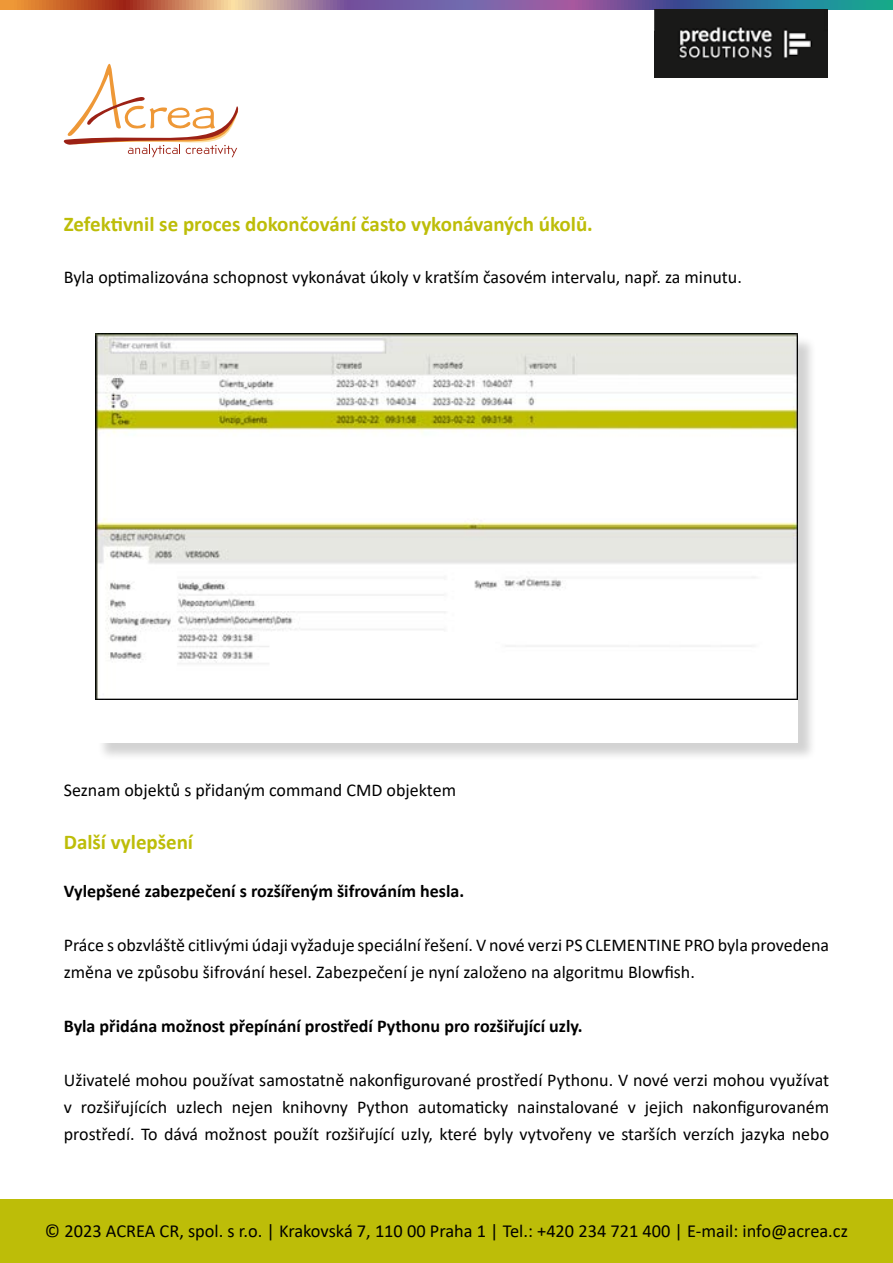
<style>
.page{position:relative;width:893px;height:1263px;background:#fff}
.page>*{position:absolute;margin:0;border:0;box-sizing:border-box;transform-origin:0 0}
.t1{font:700 21px "Calibri";color:#bdbd08}
.t2{font:18.3px "Calibri";color:#000}
.t3{font:18px/27px "Calibri";color:#000}
.t4{font:700 18px "Calibri";color:#000}
</style>
<div class="page">
<div style="left:98px;top:336px;width:718px;height:425px;background:#000;opacity:.18"></div>
<div style="left:95px;top:334px;width:703px;height:408px;background:#fff"></div>
<img style="left:95px;top:334px;width:703px;height:365px">
<svg style="left:0;top:0;width:893px;height:9px"></svg>
<div style="left:0;top:1199px;width:893px;height:64px;background:#bdbd08"></div>
<img style="left:655px;top:9px;width:173px;height:69px">
<svg style="left:63px;top:63px;width:176px;height:95px"></svg>
<p class="t1" style="left:64px;top:209px;width:531px">Zefektivnil se proces dokončování často vykonávaných úkolů.</p>
<p class="t3" style="left:64px;top:263px;width:680px">Byla optimalizována schopnost vykonávat úkoly v kratším časovém intervalu, např. za minutu.</p>
<p class="t3" style="left:64px;top:776px;width:394px">Seznam objektů s přidaným command CMD objektem</p>
<p class="t1" style="left:64px;top:827px;width:131px">Další vylepšení</p>
<p class="t4" style="left:64px;top:878px;width:402px">Vylepšené zabezpečení s rozšířeným šifrováním hesla.</p>
<p class="t3" style="left:64px;top:931px;width:767px">Práce s obzvláště citlivými údaji vyžaduje speciální řešení. V nové verzi PS CLEMENTINE PRO byla provedena změna ve způsobu šifrování hesel. Zabezpečení je nyní založeno na algoritmu Blowfish.</p>
<p class="t4" style="left:64px;top:1013px;width:520px">Byla přidána možnost přepínání prostředí Pythonu pro rozšiřující uzly.</p>
<p class="t3" style="left:64px;top:1066px;width:767px;text-align:justify">Uživatelé mohou používat samostatně nakonfigurované prostředí Pythonu. V nové verzi mohou využívat v rozšiřujících uzlech nejen knihovny Python automaticky nainstalované v jejich nakonfigurovaném prostředí. To dává možnost použít rozšiřující uzly, které byly vytvořeny ve starších verzích jazyka nebo</p>
<p class="t2" style="left:45px;top:1218px;width:804px">© 2023 ACREA CR, spol. s r.o. | Krakovská 7, 110 00 Praha 1 | Tel.: +420 234 721 400 | E-mail: info@acrea.cz</p>
</div>
